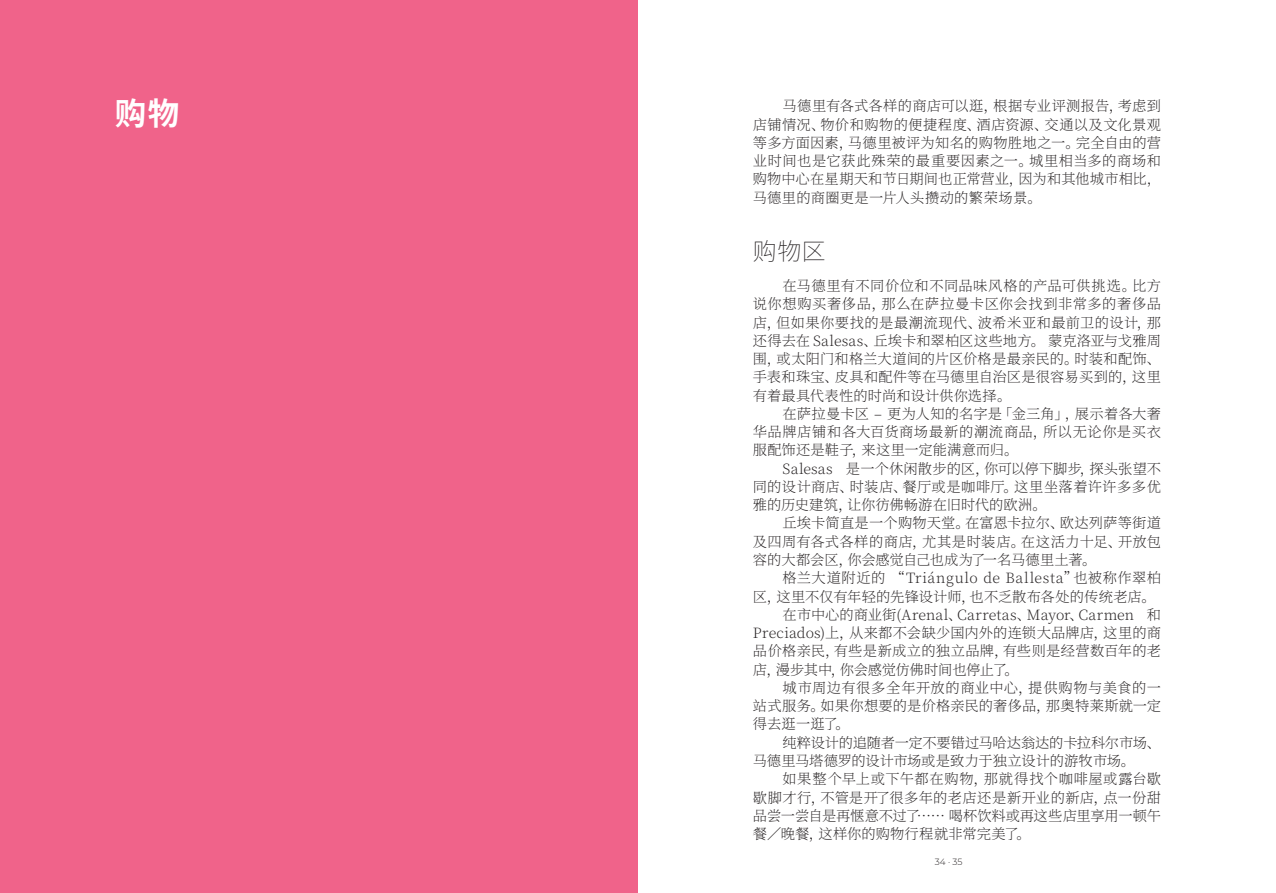
<style>
.page{position:relative;width:1276px;height:893px;background:#fff}
.page>*{position:absolute;margin:0;border:0;box-sizing:border-box;transform-origin:0 0}
.t1{font:700 31.5px "Source Han Sans";color:#fff}
.t2{font:200 24px "Source Han Sans";color:#231f20}
.t3{font:200 14.25px/18.3px "Source Han Serif SC";letter-spacing:.015em;color:#231f20;text-align:justify}
.t4{font:200 14.25px "Source Han Serif SC";letter-spacing:-.015em;color:#231f20}
.t5{font:200 14.25px "Source Han Serif SC";letter-spacing:.04em;color:#231f20}
.t6{font:200 14.25px "Source Han Serif SC";letter-spacing:-.01em;color:#231f20}
.t7{font:200 14.25px "Source Han Serif SC";letter-spacing:-.005em;color:#231f20}
.t8{font:200 14.25px "Source Han Serif SC";letter-spacing:.035em;color:#231f20}
.t9{font:200 14.25px "Source Han Serif SC";letter-spacing:.045em;color:#231f20}
.t10{font:300 9px "Montserrat";color:#231f20}
</style>
<div class="page">
<div style="left:0;top:0;width:638px;height:893px;background:#f0638a"></div>
<h1 class="t1" style="left:115px;top:96px;width:66px">购物</h1>
<p class="t3" style="left:753px;top:97px;width:410px;text-indent:30px">马德里有各式各样的商店可以逛，根据专业评测报告，考虑到店铺情况、物价和购物的便捷程度、酒店资源、交通以及文化景观等多方面因素，马德里被评为知名的购物胜地之一。完全自由的营业时间也是它获此殊荣的最重要因素之一。城里相当多的商场和购物中心在星期天和节日期间也正常营业，因为和其他城市相比，马德里的商圈更是一片人头攒动的繁荣场景。</p>
<h2 class="t2" style="left:753px;top:238px;width:75px">购物区</h2>
<p class="t3" style="left:753px;top:277px;width:410px;text-indent:30px">在马德里有不同价位和不同品味风格的产品可供挑选。比方说你想购买奢侈品，那么在萨拉曼卡区你会找到非常多的奢侈品店，但如果你要找的是最潮流现代、波希米亚和最前卫的设计，那还得去在 Salesas、丘埃卡和翠柏区这些地方。 蒙克洛亚与戈雅周围，或太阳门和格兰大道间的片区价格是最亲民的。时装和配饰、手表和珠宝、皮具和配件等在马德里自治区是很容易买到的，这里有着最具代表性的时尚和设计供你选择。</p>
<p class="t3" style="left:753px;top:405px;width:410px;text-indent:30px">在萨拉曼卡区 – 更为人知的名字是「金三角」，展示着各大奢华品牌店铺和各大百货商场最新的潮流商品，所以无论你是买衣服配饰还是鞋子，来这里一定能满意而归。</p>
<p class="t3" style="left:753px;top:460px;width:410px;text-indent:30px">Salesas 是一个休闲散步的区，你可以停下脚步，探头张望不同的设计商店、时装店、餐厅或是咖啡厅。这里坐落着许许多多优雅的历史建筑，让你彷佛畅游在旧时代的欧洲。</p>
<p class="t3" style="left:753px;top:514px;width:410px;text-indent:30px">丘埃卡简直是一个购物天堂。在富恩卡拉尔、欧达列萨等街道及四周有各式各样的商店，尤其是时装店。在这活力十足、开放包容的大都会区，你会感觉自己也成为了一名马德里土著。</p>
<p class="t5" style="left:782px;top:570px;width:380px">格兰大道附近的 “Triángulo de Ballesta”也被称作翠柏</p>
<p class="t3" style="left:753px;top:587px;width:404px">区，这里不仅有年轻的先锋设计师，也不乏散布各处的传统老店。</p>
<p class="t3" style="left:782px;top:606px;width:380px">在市中心的商业街(Arenal、Carretas、Mayor、Carmen 和</p>
<p class="t3" style="left:753px;top:624px;width:410px">Preciados)上，从来都不会缺少国内外的连锁大品牌店，这里的商</p>
<p class="t3" style="left:753px;top:642px;width:410px">品价格亲民，有些是新成立的独立品牌，有些则是经营数百年的老</p>
<p class="t4" style="left:753px;top:661px;width:267px">店，漫步其中，你会感觉仿佛时间也停止了。</p>
<p class="t8" style="left:782px;top:680px;width:380px">城市周边有很多全年开放的商业中心，提供购物与美食的一</p>
<p class="t3" style="left:753px;top:697px;width:410px">站式服务。如果你想要的是价格亲民的奢侈品，那奥特莱斯就一定</p>
<p class="t3" style="left:753px;top:715px;width:98px">得去逛一逛了。</p>
<p class="t4" style="left:782px;top:734px;width:380px">纯粹设计的追随者一定不要错过马哈达翁达的卡拉科尔市场、</p>
<p class="t7" style="left:753px;top:753px;width:384px">马德里马塔德罗的设计市场或是致力于独立设计的游牧市场。</p>
<p class="t9" style="left:782px;top:771px;width:380px">如果整个早上或下午都在购物，那就得找个咖啡屋或露台歇</p>
<p class="t3" style="left:753px;top:788px;width:410px">歇脚才行，不管是开了很多年的老店还是新开业的新店，点一份甜</p>
<p class="t6" style="left:753px;top:807px;width:410px">品尝一尝自是再惬意不过了…… 喝杯饮料或再这些店里享用一顿午</p>
<p class="t3" style="left:753px;top:825px;width:279px">餐／晚餐，这样你的购物行程就非常完美了。</p>
<p class="t10" style="left:935px;top:856px;width:29px">34 · 35</p>
</div>
